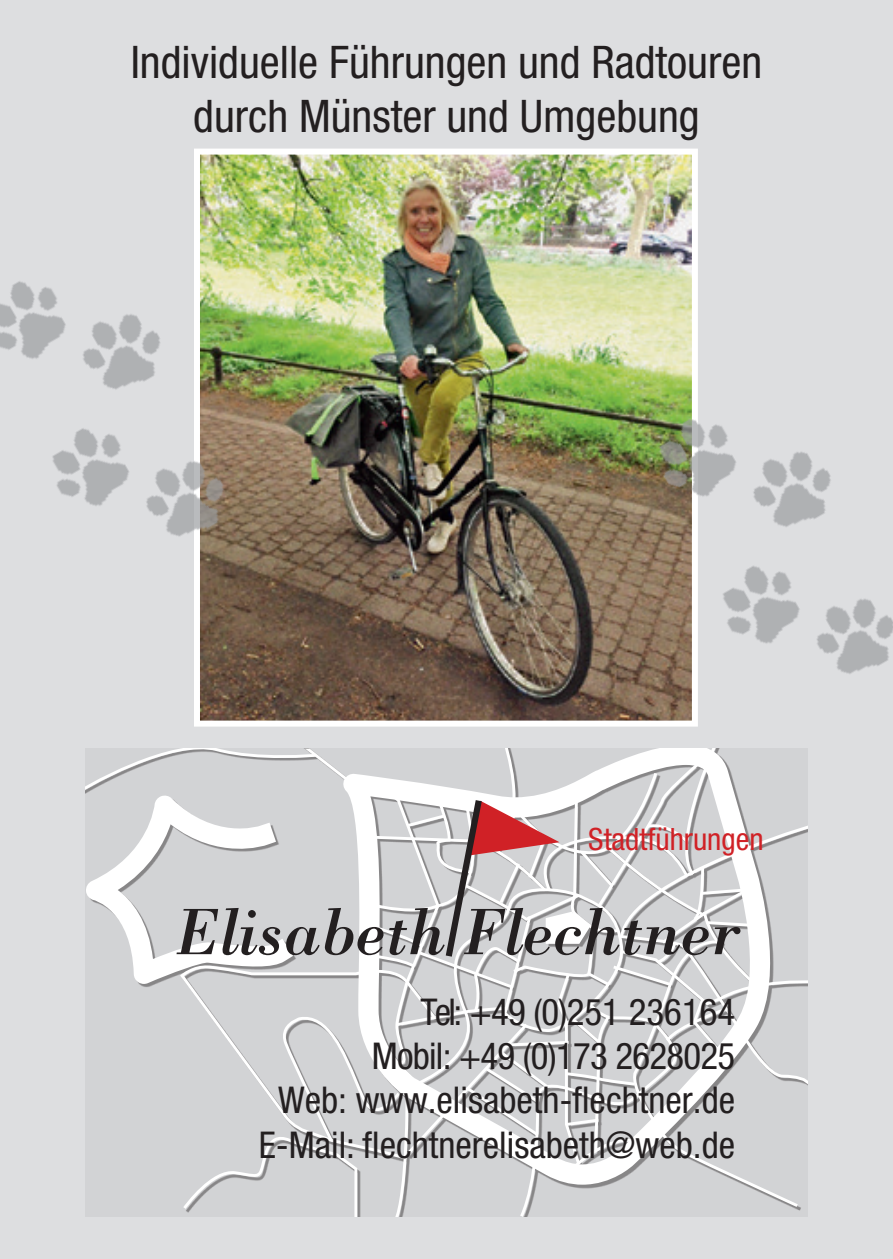
<style>
.page{position:relative;width:893px;height:1259px;background:#dddee0}
.page>*{position:absolute;margin:0;border:0;box-sizing:border-box;transform-origin:0 0}
.t1{font:italic 67.8px "Bodoni";color:#231f20}
.t2{font:condensed 45px "Helvetica Neue";color:#231f20}
.t3{font:condensed 36.9px/44.4px "Helvetica Neue";color:#231f20;text-align:right}
.t4{font:condensed 30.9px "Helvetica Neue";color:#d02126}
</style>
<div class="page">
<svg style="left:85px;top:748px;width:723px;height:468px"></svg>
<img style="left:0;top:281px;width:160px;height:96px">
<img style="left:201px;top:156px;width:490px;height:563px">
<div style="left:194px;top:149px;width:504px;height:577px;border:6px solid #fff"></div>
<img style="left:52px;top:377px;width:191px;height:212px">
<img style="left:639px;top:367px;width:192px;height:212px">
<img style="left:702px;top:514px;width:191px;height:160px">
<p class="t2" style="left:131px;top:36px;width:633px">Individuelle Führungen und Radtouren</p>
<p class="t2" style="left:193px;top:90px;width:508px">durch Münster und Umgebung</p>
<p class="t4" style="left:588px;top:821px;width:177px">Stadtführungen</p>
<p class="t1" style="left:175px;top:891px;width:568px">Elisabeth Flechtner</p>
<p class="t3" style="left:259px;top:989px;width:478px">Tel: +49 (0)251 236164<br>Mobil: +49 (0)173 2628025<br>Web: www.elisabeth-flechtner.de<br>E-Mail: flechtnerelisabeth@web.de</p>
</div>
